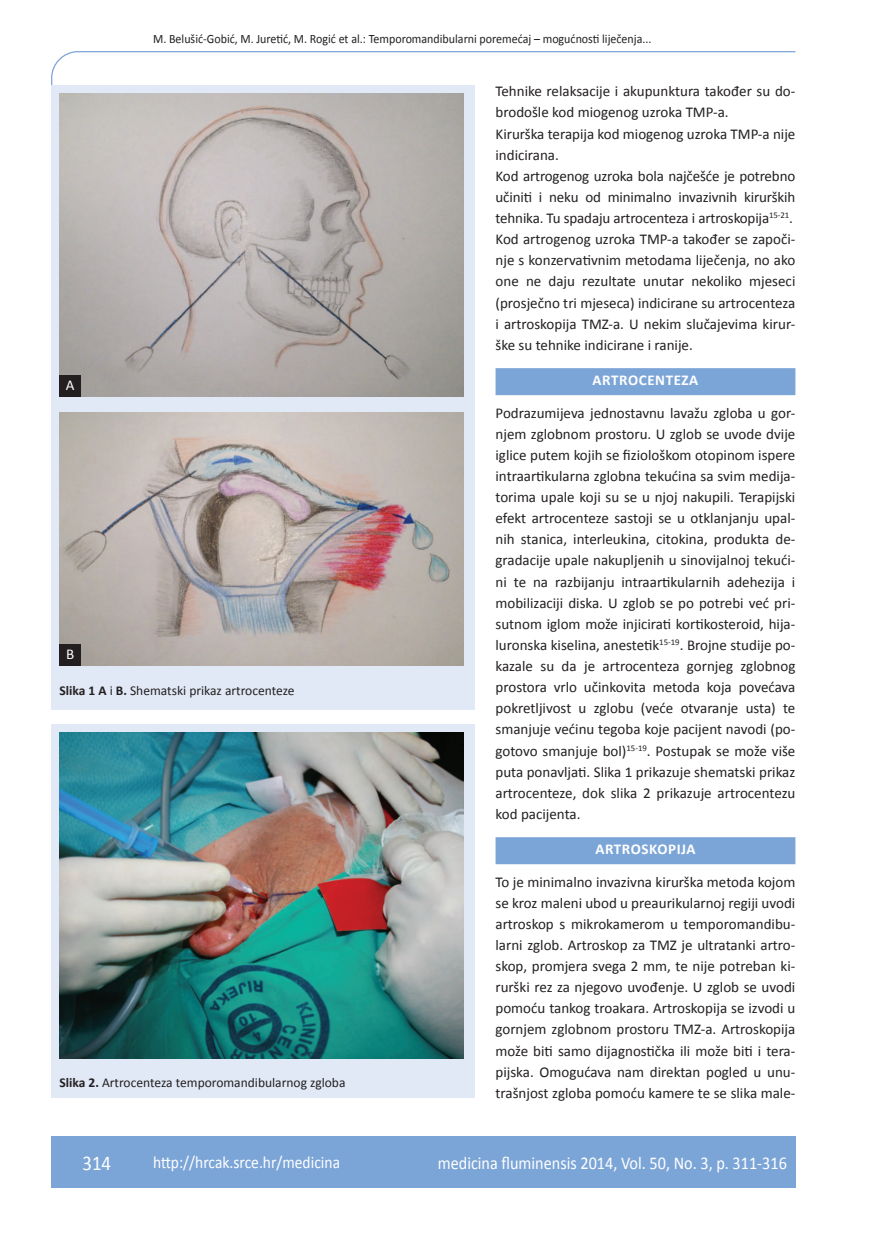
<style>
.page{position:relative;width:872px;height:1234px;background:#fff}
.page>*{position:absolute;margin:0;border:0;box-sizing:border-box;transform-origin:0 0}
.t1{font:21px "Calibri";color:#fff;scale:.9 1}
.t2{font:18px "Calibri";color:#fff;scale:.9 1}
.t3{font:17.25px "Calibri";color:#fff;scale:.9 1}
.t4{font:15px/21.1px "Calibri";color:#231f20;text-align:justify}
.t5{font:700 15px "Calibri";letter-spacing:.04em;color:#fff}
.t6{font:15px "Calibri";color:#fff}
.t7{font:13.5px "Calibri";color:#231f20}
.t8{font:12.75px "Calibri";color:#231f20;scale:.94 1}
.s1{font-weight:700}
</style>
<div class="page">
<svg style="left:51px;top:51px;width:745px;height:275px"></svg>
<div style="left:51px;top:1135px;width:744px;height:51px;background:#7ca5d7"></div>
<div style="left:51px;top:85px;width:423px;height:624px;background:#e1e9f6"></div>
<img style="left:60px;top:94px;width:403px;height:302px">
<img style="left:60px;top:412px;width:403px;height:253px">
<div style="left:51px;top:724px;width:423px;height:373px;background:#e1e9f6"></div>
<img style="left:60px;top:732px;width:403px;height:325px">
<div style="left:60px;top:375px;width:21px;height:21px;background:#231f20"></div>
<div style="left:60px;top:644px;width:21px;height:21px;background:#231f20"></div>
<div style="left:495px;top:368px;width:300px;height:27px;background:#7ca5d7"></div>
<div style="left:495px;top:837px;width:300px;height:27px;background:#7ca5d7"></div>
<p class="t8" style="left:153px;top:30px;width:532px">M. Belušić-Gobić, M. Juretić, M. Rogić et al.: Temporomandibularni poremećaj – mogućnosti liječenja...</p>
<p class="t6" style="left:66px;top:375px;width:10px">A</p>
<p class="t6" style="left:66px;top:644px;width:10px">B</p>
<p class="t7" style="left:60px;top:681px;width:236px"><span class="s1">Slika 1 A</span> i <span class="s1">B.</span> Shematski prikaz artrocenteze</p>
<p class="t7" style="left:60px;top:1074px;width:287px"><span class="s1">Slika 2.</span> Artrocenteza temporomandibularnog zgloba</p>
<h1 class="t1" style="left:82px;top:1149px;width:33px">314</h1>
<p class="t3" style="left:153px;top:1150px;width:209px">http://hrcak.srce.hr/medicina</p>
<p class="t4" style="left:495px;top:80px;width:301px;text-align:left">Tehnike relaksacije i akupunktura također su do&shy;brodošle kod miogenog uzroka TMP-a.<br>Kirurška terapija kod miogenog uzroka TMP-a nije indicirana.<br>Kod artrogenog uzroka bola najčešće je potrebno učiniti i neku od minimalno invazivnih kirurških tehnika. Tu spadaju artrocenteza i artroskopija<sup>15-21</sup>.<br>Kod artrogenog uzroka TMP-a također se započi&shy;nje s konzervativnim metodama liječenja, no ako one ne daju rezultate unutar nekoliko mjeseci (prosječno tri mjeseca) indicirane su artrocenteza i artroskopija TMZ-a. U nekim slučajevima kirur&shy;ške su tehnike indicirane i ranije.</p>
<p class="t5" style="left:592px;top:371px;width:107px">ARTROCENTEZA</p>
<p class="t4" style="left:495px;top:401px;width:301px">Podrazumijeva jednostavnu lavažu zgloba u gor&shy;njem zglobnom prostoru. U zglob se uvode dvije iglice putem kojih se fiziološkom otopinom ispere intraartikularna zglobna tekućina sa svim medija&shy;torima upale koji su se u njoj nakupili. Terapijski efekt artrocenteze sastoji se u otklanjanju upal&shy;nih stanica, interleukina, citokina, produkta de&shy;gradacije upale nakupljenih u sinovijalnoj tekući&shy;ni te na razbijanju intraartikularnih adehezija i mobilizaciji diska. U zglob se po potrebi već pri&shy;sutnom iglom može injicirati kortikosteroid, hija&shy;luronska kiselina, anestetik<sup>15-19</sup>. Brojne studije po&shy;kazale su da je artrocenteza gornjeg zglobnog prostora vrlo učinkovita metoda koja povećava pokretljivost u zglobu (veće otvaranje usta) te smanjuje većinu tegoba koje pacijent navodi (po&shy;gotovo smanjuje bol)<sup>15-19</sup>. Postupak se može više puta ponavljati. Slika 1 prikazuje shematski prikaz artrocenteze, dok slika 2 prikazuje artrocentezu kod pacijenta.</p>
<p class="t5" style="left:595px;top:840px;width:102px">ARTROSKOPIJA</p>
<p class="t4" style="left:495px;top:870px;width:301px">To je minimalno invazivna kirurška metoda kojom se kroz maleni ubod u preaurikularnoj regiji uvodi artroskop s mikrokamerom u temporomandibu&shy;larni zglob. Artroskop za TMZ je ultratanki artro&shy;skop, promjera svega 2 mm, te nije potreban ki&shy;rurški rez za njegovo uvođenje. U zglob se uvodi pomoću tankog troakara. Artroskopija se izvodi u gornjem zglobnom prostoru TMZ-a. Artroskopija može biti samo dijagnostička ili može biti i tera&shy;pijska. Omogućava nam direktan pogled u unu&shy;trašnjost zgloba pomoću kamere te se slika male-</p>
<p class="t2" style="left:438px;top:1151px;width:389px">medicina fluminensis 2014, Vol. 50, No. 3, p. 311-316</p>
</div>
